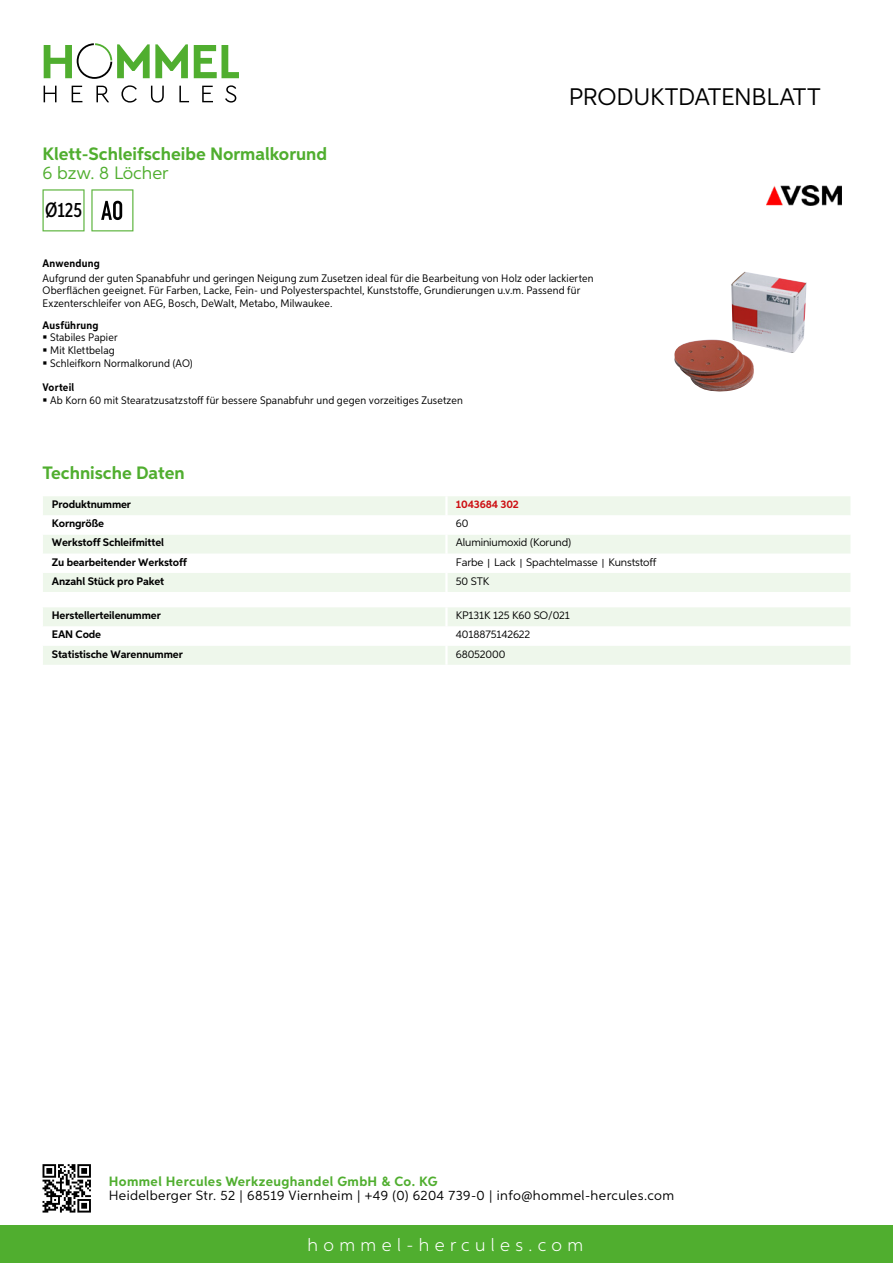
<style>
.page{position:relative;width:893px;height:1263px;background:#fff}
.page>*{position:absolute;margin:0;border:0;box-sizing:border-box;transform-origin:0 0}
.t1{font:24px "Aspira";letter-spacing:-.01em;color:#000}
.t2{font:500 20.7px "Aspira XX Nar";color:#000}
.t3{font:700 18px "Aspira";color:#50ae2f}
.t4{font:300 18px "Aspira";letter-spacing:.3em;color:#fff}
.t5{font:18px "Aspira";color:#50ae2f}
.t6{font:13.5px "Aspira";letter-spacing:.03em;color:#000}
.t7{font:700 13.5px "Aspira";letter-spacing:.03em;color:#50ae2f}
.t8{font:10.95px/12px "Aspira Nar";letter-spacing:.015em;color:#000}
.t9{font:700 10.95px "Aspira";letter-spacing:-.01em;color:#000}
.t10{font:10.95px "Aspira";letter-spacing:-.01em;color:#000}
.t11{font:700 10.95px "Aspira Nar";letter-spacing:.02em;color:#000}
.t12{font:700 10.95px "Aspira";letter-spacing:-.01em;color:#cd1013}
.s1{font-family:"Wuerth Global";font-size:10.5px}
</style>
<div class="page">
<div style="left:0;top:1226px;width:893px;height:37px;background:#50ae2f"></div>
<svg style="left:43px;top:1164px;width:48px;height:48px"></svg>
<svg style="left:194px;top:45px;width:45px;height:33px"></svg>
<svg style="left:44px;top:43px;width:144px;height:36px"></svg>
<svg style="left:44px;top:86px;width:13px;height:16px"></svg>
<svg style="left:72px;top:86px;width:10px;height:16px"></svg>
<svg style="left:96px;top:86px;width:13px;height:16px"></svg>
<svg style="left:121px;top:85px;width:16px;height:18px"></svg>
<svg style="left:151px;top:86px;width:13px;height:17px"></svg>
<svg style="left:179px;top:86px;width:10px;height:16px"></svg>
<svg style="left:202px;top:86px;width:11px;height:16px"></svg>
<svg style="left:225px;top:85px;width:11px;height:18px"></svg>
<div style="left:43px;top:496px;width:807px;height:96px;background:#eef7eb"></div>
<svg style="left:43px;top:515px;width:807px;height:58px"></svg>
<hr style="left:445px;top:496px;width:3px;height:19px;background:#fff">
<hr style="left:445px;top:515px;width:3px;height:20px;background:#fff">
<hr style="left:445px;top:535px;width:3px;height:19px;background:#fff">
<hr style="left:445px;top:554px;width:3px;height:19px;background:#fff">
<hr style="left:445px;top:573px;width:3px;height:19px;background:#fff">
<svg style="left:43px;top:607px;width:807px;height:58px"></svg>
<hr style="left:445px;top:646px;width:3px;height:19px;background:#fff">
<svg style="left:43px;top:189px;width:42px;height:42px"></svg>
<svg style="left:91px;top:189px;width:42px;height:42px"></svg>
<img style="left:674px;top:272px;width:133px;height:120px">
<img style="left:766px;top:185px;width:76px;height:20px">
<h3 class="t3" style="left:43px;top:142px;width:286px">Klett-Schleifscheibe Normalkorund</h3>
<h3 class="t5" style="left:43px;top:162px;width:128px">6 bzw. 8 Löcher</h3>
<h2 class="t2" style="left:45px;top:197px;width:38px">Ø125</h2>
<h1 class="t1" style="left:569px;top:82px;width:253px">Produktdatenblatt</h1>
<p class="t11" style="left:43px;top:257px;width:59px">Anwendung</p>
<p class="t8" style="left:43px;top:273px;width:552px">Aufgrund der guten Spanabfuhr und geringen Neigung zum Zusetzen ideal für die Bearbeitung von Holz oder lackierten<br>Oberflächen geeignet. Für Farben, Lacke, Fein- und Polyesterspachtel, Kunststoffe, Grundierungen u.v.m. Passend für<br>Exzenterschleifer von AEG, Bosch, DeWalt, Metabo, Milwaukee.</p>
<p class="t11" style="left:43px;top:318px;width:58px">Ausführung</p>
<p class="t8" style="left:50px;top:331px;width:144px;line-height:12.8px">Stabiles Papier<br>Mit Klettbelag<br>Schleifkorn Normalkorund (AO)</p>
<p class="t11" style="left:43px;top:381px;width:33px">Vorteil</p>
<p class="t8" style="left:50px;top:394px;width:414px">Ab Korn 60 mit Stearatzusatzstoff für bessere Spanabfuhr und gegen vorzeitiges Zusetzen</p>
<h3 class="t3" style="left:43px;top:462px;width:144px">Technische Daten</h3>
<p class="t9" style="left:52px;top:498px;width:81px">Produktnummer</p>
<p class="t12" style="left:456px;top:498px;width:65px">1043684 302</p>
<p class="t9" style="left:52px;top:517px;width:54px">Korngröße</p>
<p class="t10" style="left:456px;top:517px;width:14px">60</p>
<p class="t9" style="left:52px;top:536px;width:114px">Werkstoff Schleifmittel</p>
<p class="t10" style="left:456px;top:536px;width:117px">Aluminiumoxid (Korund)</p>
<p class="t9" style="left:52px;top:555px;width:137px">Zu bearbeitender Werkstoff</p>
<p class="t10" style="left:456px;top:555px;width:202px">Farbe <span class="s1">|</span> Lack <span class="s1">|</span> Spachtelmasse <span class="s1">|</span> Kunststoff</p>
<p class="t9" style="left:52px;top:574px;width:114px">Anzahl Stück pro Paket</p>
<p class="t10" style="left:456px;top:574px;width:29px">50 STK</p>
<p class="t9" style="left:52px;top:609px;width:111px">Herstellerteilenummer</p>
<p class="t10" style="left:456px;top:609px;width:116px">KP131K 125 K60 SO/021</p>
<p class="t9" style="left:52px;top:628px;width:51px">EAN Code</p>
<p class="t10" style="left:456px;top:628px;width:76px">4018875142622</p>
<p class="t9" style="left:52px;top:647px;width:132px">Statistische Warennummer</p>
<p class="t10" style="left:456px;top:647px;width:51px">68052000</p>
<p class="t7" style="left:109px;top:1172px;width:330px">Hommel Hercules Werkzeughandel GmbH &amp; Co. KG</p>
<p class="t6" style="left:109px;top:1187px;width:567px">Heidelberger Str. 52 | 68519 Viernheim | +49 (0) 6204 739-0 | info@hommel-hercules.com</p>
<h3 class="t4" style="left:307px;top:1234px;width:277px">hommel-hercules.com</h3>
</div>
